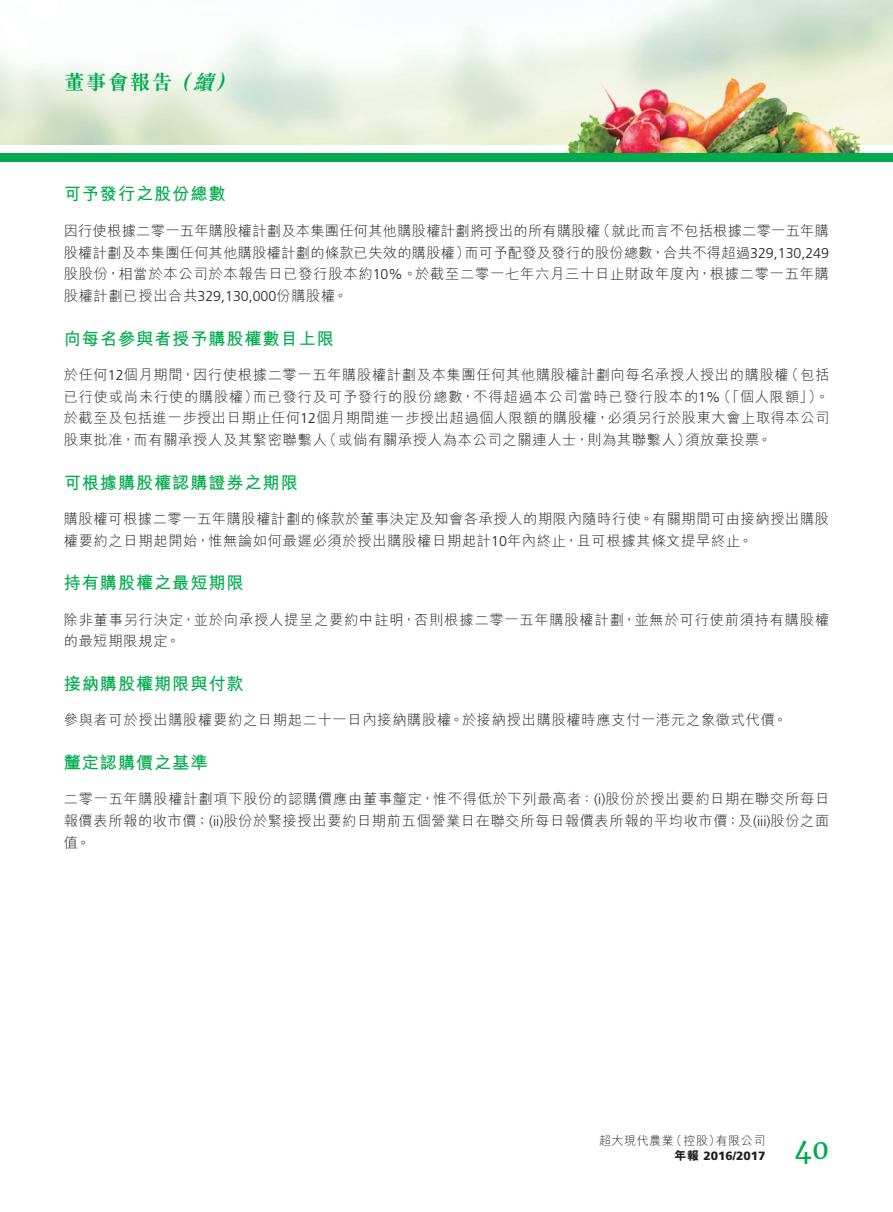
<style>
.page{position:relative;width:893px;height:1212px;background:#fff}
.page>*{position:absolute;margin:0;border:0;box-sizing:border-box;transform-origin:0 0}
.t1{font:27px "Merriweather";color:#00ab4d}
.t2{font:700 21px "M Sung HK";letter-spacing:.045em;color:#00ab4d}
.t3{font:italic 700 21px "M Sung HK";color:#00ab4d}
.Heading_2{font:700 17.25px "M Hei HK";letter-spacing:.05em;color:#00ab4d}
.Body_Text{font:300 14.25px/21.8px "M Hei HK";letter-spacing:.045em;color:#231f20}
.Body_Text-2{font:300 14.25px/21.8px "M Hei HK";letter-spacing:.02em;color:#231f20}
.t4{font:300 12px "M Hei HK";letter-spacing:.05em;color:#231f20}
.t5{font:900 12px "Frutiger LT Std";color:#231f20}
.s1{font-family:"Frutiger LT Std"}
.s2{font-family:"M Hei HK";font-weight:800}
</style>
<div class="page">
<img style="left:515px;top:8px;width:378px;height:145px">
<div style="left:0;top:153px;width:893px;height:9px;background:#00ab4d"></div>
<img style="left:0;top:0;width:1px;height:145px">
<h2 class="t2" style="left:64px;top:72px;width:110px">董事會報告</h2>
<h2 class="t3" style="left:169px;top:72px;width:28px">（</h2>
<h2 class="t3" style="left:214px;top:72px;width:28px">(</h2>
<h2 class="t3" style="left:192px;top:72px;width:28px">續</h2>
<p class="Heading_2" style="left:64px;top:181px;width:163px">可予發行之股份總數</p>
<p class="Body_Text-2" style="left:596px;top:219px;width:234px">（就此而言不包括根據二零一五年購</p>
<p class="Body_Text-2" style="left:464px;top:219px;width:366px;text-indent:-401px">因行使根據二零一五年購股權計劃及本集團任何其他購股權計劃將授出的所有購股權<br>而可予配發及發行的股份總數，合共不得超過<span class="s1">329,130,249</span></p>
<p class="Body_Text" style="left:64px;top:241px;width:767px">股權計劃及本集團任何其他購股權計劃的條款已失效的購股權）<br>股股份，相當於本公司於本報告日已發行股本約<span class="s1">10%</span>。於截至二零一七年六月三十日止財政年度內，根據二零一五年購股權計劃已授出合共<span class="s1">329,130,000</span>份購股權。</p>
<p class="Heading_2" style="left:64px;top:326px;width:272px">向每名參與者授予購股權數目上限</p>
<p class="Body_Text" style="left:784px;top:364px;width:46px">（包括</p>
<p class="Body_Text" style="left:64px;top:364px;width:726px">於任何<span class="s1">12</span>個月期間，因行使根據二零一五年購股權計劃及本集團任何其他購股權計劃向每名承授人授出的購股權</p>
<p class="Body_Text" style="left:64px;top:385px;width:196px">已行使或尚未行使的購股權）</p>
<p class="Body_Text" style="left:64px;top:407px;width:767px">於截至及包括進一步授出日期止任何<span class="s1">12</span>個月期間進一步授出超過個人限額的購股權，必須另行於股東大會上取得本公司</p>
<p class="Body_Text" style="left:685px;top:429px;width:88px">須放棄投票。</p>
<p class="Body_Text" style="left:717px;top:385px;width:98px">（「個人限額「</p>
<p class="Body_Text" style="left:808px;top:385px;width:23px">。(</p>
<p class="Body_Text" style="left:253px;top:385px;width:469px">而已發行及可予發行的股份總數，不得超過本公司當時已發行股本的<span class="s1">1%</span></p>
<p class="Body_Text" style="left:323px;top:429px;width:370px">（或倘有關承授人為本公司之關連人士，則為其聯繫人）</p>
<p class="Body_Text" style="left:64px;top:429px;width:265px">股東批准，而有關承授人及其緊密聯繫人</p>
<p class="Heading_2" style="left:64px;top:470px;width:236px">可根據購股權認購證券之期限</p>
<p class="Body_Text" style="left:64px;top:508px;width:767px">購股權可根據二零一五年購股權計劃的條款於董事決定及知會各承授人的期限內隨時行使。有關期間可由接納授出購股權要約之日期起開始，惟無論如何最遲必須於授出購股權日期起計<span class="s1">10</span>年內終止，且可根據其條文提早終止。</p>
<p class="Heading_2" style="left:64px;top:570px;width:181px">持有購股權之最短期限</p>
<p class="Body_Text" style="left:64px;top:608px;width:767px">除非董事另行決定，並於向承授人提呈之要約中註明，否則根據二零一五年購股權計劃，並無於可行使前須持有購股權的最短期限規定。</p>
<p class="Heading_2" style="left:64px;top:671px;width:181px">接納購股權期限與付款</p>
<p class="Body_Text" style="left:64px;top:709px;width:725px">參與者可於授出購股權要約之日期起二十一日內接納購股權。於接納授出購股權時應支付一港元之象徵式代價。</p>
<p class="Heading_2" style="left:64px;top:750px;width:145px">釐定認購價之基準</p>
<p class="Body_Text" style="left:64px;top:788px;width:767px;text-align:justify">二零一五年購股權計劃項下股份的認購價應由董事釐定，惟不得低於下列最高者： <span class="s1">)i(</span> 股份於授出要約日期在聯交所每日報價表所報的收市價；<span class="s1">( )i i</span> 股份於緊接授出要約日期前五個營業日在聯交所每日報價表所報的平均收市價；及<span class="s1">(iii)</span>股份之面值。</p>
<p class="t4" style="left:670px;top:1134px;width:52px">（控股）</p>
<p class="t4" style="left:599px;top:1134px;width:76px">超大現代農業</p>
<p class="t4" style="left:716px;top:1134px;width:51px">有限公司</p>
<p class="t5" style="left:675px;top:1149px;width:92px"><span class="s2">年報</span> 2016/2017</p>
<h1 class="t1" style="left:795px;top:1133px;width:36px">40</h1>
</div>
